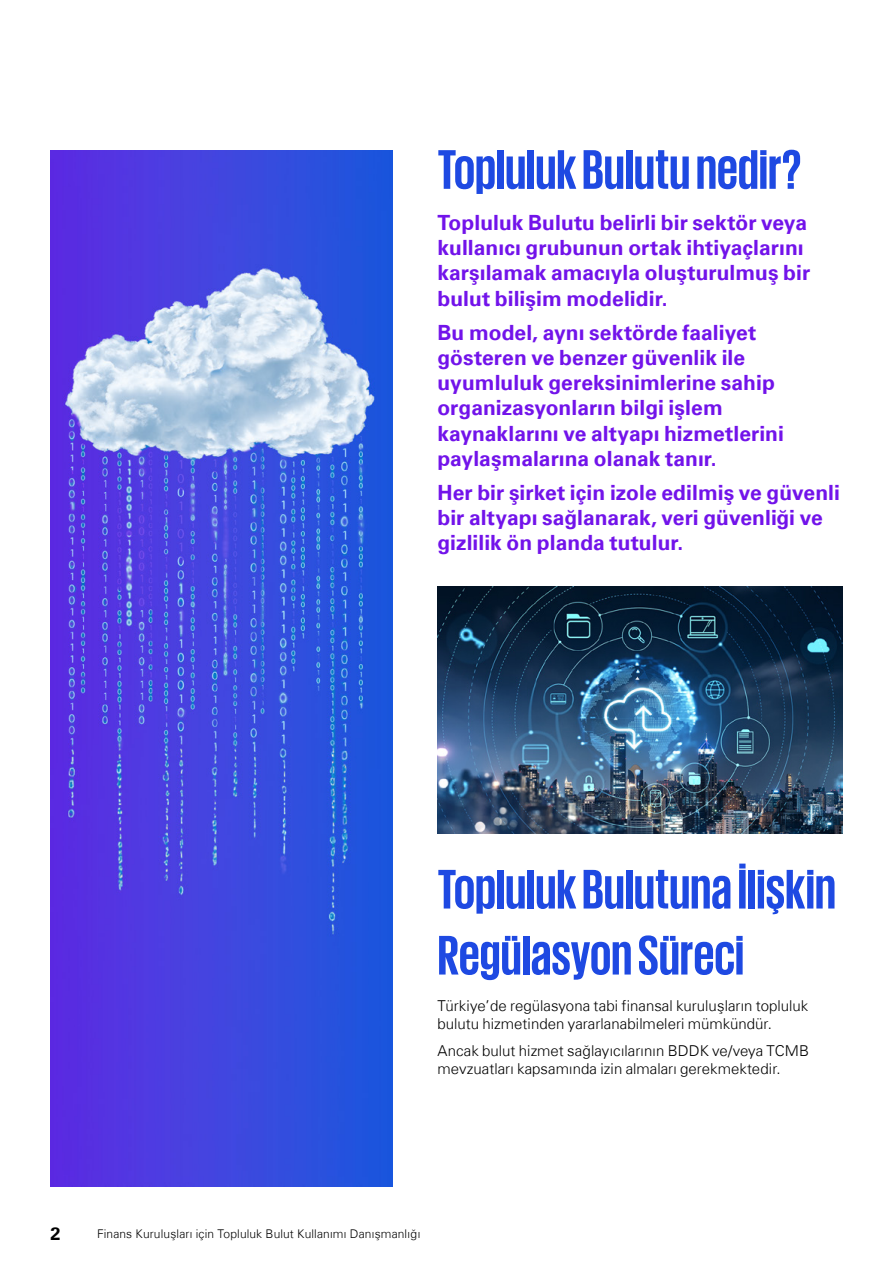
<style>
.page{position:relative;width:893px;height:1263px;background:#fff}
.page>*{position:absolute;margin:0;border:0;box-sizing:border-box;transform-origin:0 0}
.t1{font:700 57px/66px "KPMG";letter-spacing:-.005em;color:#1e49e2}
.t2{font:700 21px/25.2px "Universfor KPMG";letter-spacing:.005em;color:#7213ea}
.t3{font:700 18px "Universfor KPMG";color:#000}
.t4{font:300 15px/18px "Universfor KPMG";letter-spacing:.005em;color:#000}
.t5{font:300 12px "Universfor KPMG";letter-spacing:.01em;color:#000}
</style>
<div class="page">
<img style="left:437px;top:587px;width:405px;height:246px">
<img style="left:50px;top:150px;width:342px;height:1036px">
<h1 class="t1" style="left:437px;top:135px;width:366px">Topluluk Bulutu nedir?</h1>
<p class="t2" style="left:437px;top:210px;width:374px">Topluluk Bulutu belirli bir sektör veya kullanıcı grubunun ortak ihtiyaçlarını karşılamak amacıyla oluşturulmuş bir bulut bilişim modelidir.</p>
<p class="t2" style="left:437px;top:320px;width:348px">Bu model, aynı sektörde faaliyet gösteren ve benzer güvenlik ile uyumluluk gereksinimlerine sahip organizasyonların bilgi işlem kaynaklarını ve altyapı hizmetlerini paylaşmalarına olanak tanır.</p>
<p class="t2" style="left:437px;top:480px;width:404px">Her bir şirket için izole edilmiş ve güvenli bir altyapı sağlanarak, veri güvenliği ve gizlilik ön planda tutulur.</p>
<h1 class="t1" style="left:437px;top:854px;width:400px">Topluluk Bulutuna İlişkin<br>Regülasyon Süreci</h1>
<p class="t4" style="left:437px;top:997px;width:372px">Türkiye’de regülasyona tabi finansal kuruluşların topluluk bulutu hizmetinden yararlanabilmeleri mümkündür.</p>
<p class="t4" style="left:437px;top:1042px;width:373px">Ancak bulut hizmet sağlayıcılarının BDDK ve/veya TCMB mevzuatları kapsamında izin almaları gerekmektedir.</p>
<p class="t3" style="left:51px;top:1223px;width:12px">2</p>
<p class="t5" style="left:97px;top:1227px;width:325px">Finans Kuruluşları için Topluluk Bulut Kullanımı Danışmanlığı</p>
</div>
